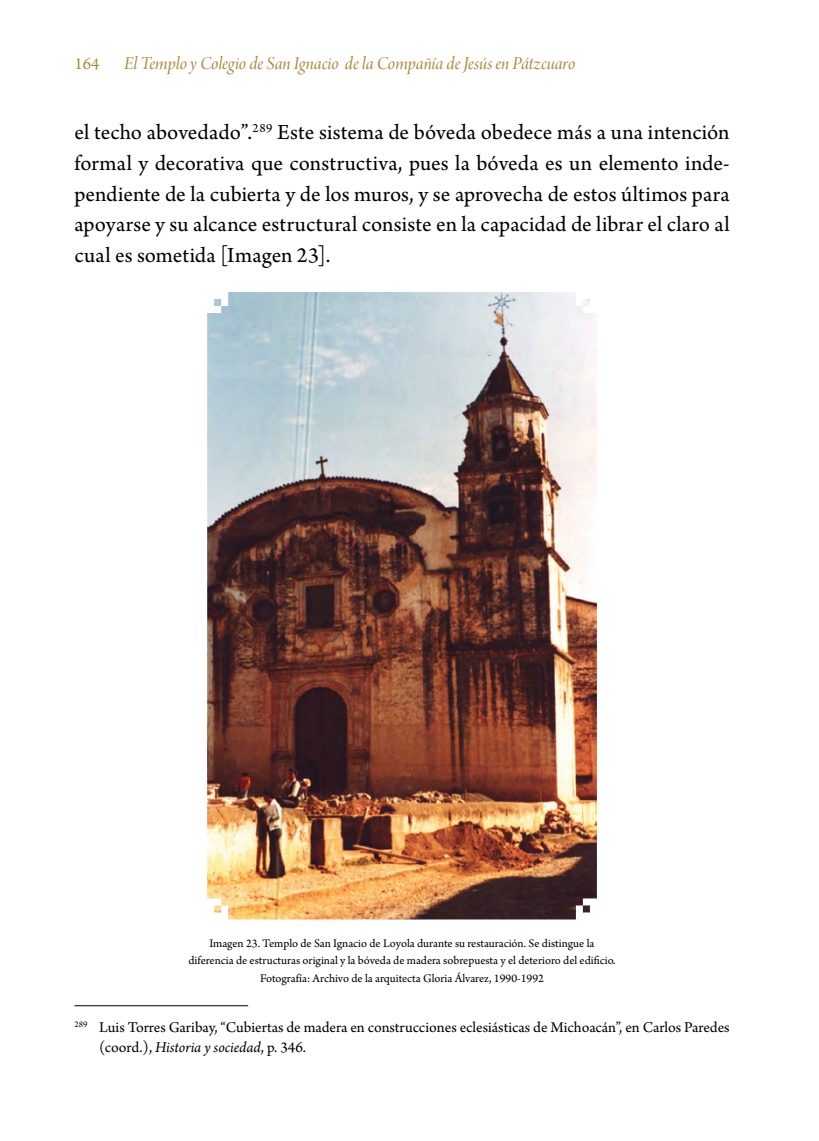
<style>
.page{position:relative;width:819px;height:1141px;background:#fff}
.page>*{position:absolute;margin:0;border:0;box-sizing:border-box;transform-origin:0 0}
.Segundo_Párrafo{font:22.75px/30.6px "Arno Pro";color:#000;text-align:justify}
.t1{font:19.25px "Arno Pro Italic Display";letter-spacing:-.005em;color:#ac883a}
.t2{font:17.5px "Arno Pro";color:#ac883a}
.Nota_al_Pié{font:15.75px/19.2px "Arno Pro";letter-spacing:-.01em;color:#000}
.Pié_de_Foto{font:12.25px/17.5px "Arno Pro";letter-spacing:-.005em;color:#000;text-align:center}
.Autor_de_Foto{font:12.25px "Arno Pro";color:#000}
.s1{font-style:italic}
</style>
<div class="page">
<img style="left:207px;top:292px;width:390px;height:627px">
<hr style="left:74px;top:1005px;width:174px;height:1px;background:#000">
<p class="t2" style="left:74px;top:54px;width:26px">164</p>
<p class="t1" style="left:124px;top:53px;width:453px">El Templo y Colegio de San Ignacio de la Compañía de Jesús en Pátzcuaro</p>
<p class="Segundo_Párrafo" style="left:74px;top:118px;width:656px">el techo abovedado”.<sup>289</sup> Este sistema de bóveda obedece más a una intención formal y decorativa que constructiva, pues la bóveda es un elemento inde&shy;pendiente de la cubierta y de los muros, y se aprovecha de estos últimos para apoyarse y su alcance estructural consiste en la capacidad de librar el claro al cual es sometida [Imagen 23].</p>
<p class="Pié_de_Foto" style="left:188px;top:935px;width:429px">Imagen 23. Templo de San Ignacio de Loyola durante su restauración. Se distingue la diferencia de estructuras original y la bóveda de madera sobrepuesta y el deterioro del edificio.</p>
<p class="Autor_de_Foto" style="left:260px;top:971px;width:285px">Fotografía: Archivo de la arquitecta Gloria Álvarez, 1990-1992</p>
<p class="Nota_al_Pié" style="left:99px;top:1019px;width:632px;text-indent:-25px"><sup>289</sup> Luis Torres Garibay, “Cubiertas de madera en construcciones eclesiásticas de Michoacán”, en Carlos Paredes (coord.), <span class="s1">Historia y sociedad</span>, p. 346.</p>
</div>
